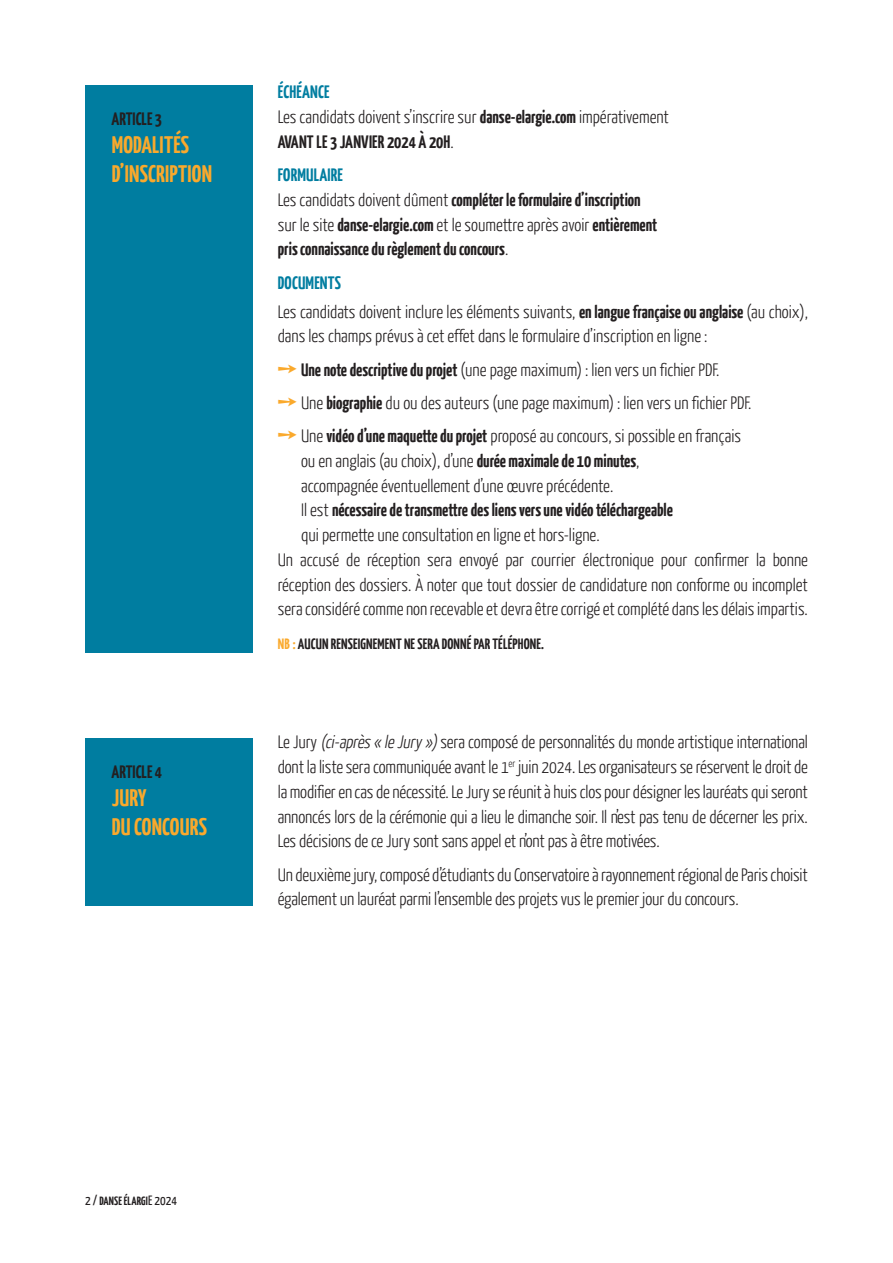
<style>
.page{position:relative;width:893px;height:1263px;background:#fff}
.page>*{position:absolute;margin:0;border:0;box-sizing:border-box;transform-origin:0 0}
.t1{font:700 24px/28.5px "Yanone Kaffeesatz";letter-spacing:.01em;color:#faa92c}
.TEXTE{font:300 18px/24.8px "Yanone Kaffeesatz";color:#231f20}
.TEXTE-2{font:700 18px "Yanone Kaffeesatz";color:#231f20}
.SS_TITRE{font:700 18px "Yanone Kaffeesatz";letter-spacing:.01em;color:#007da0}
.TEXTE-3{font:700 15px "Yanone Kaffeesatz";letter-spacing:.01em;color:#231f20}
.t2{font:700 12px "Yanone Kaffeesatz";letter-spacing:.01em;color:#231f20}
.s1{font-weight:700}
.s2{font-weight:300}
.s3{color:#faa92c}
.s4{font-style:italic}
.s5{font-weight:400;font-size:13.5px}
</style>
<div class="page">
<div style="left:85px;top:85px;width:167px;height:567px;background:#007da0"></div>
<div style="left:85px;top:738px;width:167px;height:168px;background:#007da0"></div>
<p class="TEXTE-2" style="left:112px;top:107px;width:52px">ARTICLE 3</p>
<p class="t1" style="left:112px;top:130px;width:102px">MODALITÉS<br>D’INSCRIPTION</p>
<p class="TEXTE-2" style="left:112px;top:760px;width:52px">ARTICLE 4</p>
<p class="t1" style="left:112px;top:783px;width:36px">JURY</p>
<p class="t1" style="left:112px;top:811px;width:97px">DU CONCOURS</p>
<p class="SS_TITRE" style="left:278px;top:80px;width:53px">ÉCHÉANCE</p>
<p class="TEXTE" style="left:278px;top:104px;width:393px">Les candidats doivent s’inscrire sur <span class="s1">danse-elargie.com</span> impérativement</p>
<p class="TEXTE-2" style="left:278px;top:130px;width:177px">AVANT LE 3 JANVIER 2024 À 20H<span class="s2">.</span></p>
<p class="SS_TITRE" style="left:278px;top:163px;width:67px">FORMULAIRE</p>
<p class="TEXTE-2" style="left:278px;top:188px;width:364px"><span class="s2">Les candidats doivent dûment</span> compléter le formulaire d’inscription</p>
<p class="TEXTE" style="left:278px;top:211px;width:381px">sur le site <span class="s1">danse-elargie.com</span> et le soumettre après avoir <span class="s1">entièrement</span></p>
<p class="TEXTE-2" style="left:278px;top:237px;width:232px">pris connaissance du règlement du concours<span class="s2">.</span></p>
<p class="SS_TITRE" style="left:278px;top:270px;width:65px">DOCUMENTS</p>
<p class="TEXTE" style="left:278px;top:298px;width:532px">Les candidats doivent inclure les éléments suivants, <span class="s1">en langue française ou anglaise</span> (au choix), dans les champs prévus à cet effet dans le formulaire d’inscription en ligne :</p>
<p class="TEXTE" style="left:278px;top:356px;width:443px"><span class="s3">➙</span> <span class="s1">Une note descriptive du projet</span> (une page maximum) : lien vers un fichier PDF.</p>
<p class="TEXTE" style="left:278px;top:390px;width:475px"><span class="s3">➙</span> Une <span class="s1">biographie</span> du ou des auteurs (une page maximum) : lien vers un fichier PDF.</p>
<p class="TEXTE" style="left:278px;top:423px;width:465px"><span class="s3">➙</span> Une <span class="s1">vidéo d’une maquette du projet</span> proposé au concours, si possible en français</p>
<p class="TEXTE" style="left:301px;top:448px;width:340px">ou en anglais (au choix), d’une <span class="s1">durée maximale de 10 minutes</span>,</p>
<p class="TEXTE" style="left:301px;top:472px;width:314px">accompagnée éventuellement d’une œuvre précédente.</p>
<p class="TEXTE-2" style="left:301px;top:498px;width:373px"><span class="s2">Il est</span> nécessaire de transmettre des liens vers une vidéo téléchargeable</p>
<p class="TEXTE" style="left:301px;top:522px;width:300px">qui permette une consultation en ligne et hors-ligne.</p>
<p class="TEXTE" style="left:278px;top:547px;width:532px;text-align:justify">Un accusé de réception sera envoyé par courrier électronique pour confirmer la bonne réception des dossiers. À noter que tout dossier de candidature non conforme ou incomplet sera considéré comme non recevable et devra être corrigé et complété dans les délais impartis.</p>
<p class="TEXTE-3" style="left:278px;top:633px;width:268px"><span class="s3">NB :</span> AUCUN RENSEIGNEMENT NE SERA DONNÉ PAR TÉLÉPHONE.</p>
<p class="TEXTE" style="left:278px;top:729px;width:532px;text-align:justify">Le Jury <span class="s4">(ci-après«leJury»)</span>sera composé de personnalités du monde artistique international dont la liste sera communiquée avant le 1<sup>er</sup> juin 2024. Les organisateurs se réservent le droit de la modifier en cas de nécessité. Le Jury se réunit à huis clos pour désigner les lauréats qui seront annoncés lors de la cérémonie qui a lieu le dimanche soir. Il n’est pas tenu de décerner les prix.<br>Les décisions de ce Jury sont sans appel et n’ont pas à être motivées.</p>
<p class="TEXTE" style="left:278px;top:861px;width:532px">Un deuxième jury, composé d’étudiants du Conservatoire à rayonnement régional de Paris choisit également un lauréat parmi l’ensemble des projets vus le premier jour du concours.</p>
<p class="t2" style="left:85px;top:1193px;width:94px"><span class="s5">2 /</span> DANSE ÉLARGI<span class="s5">E 2024</span></p>
</div>
